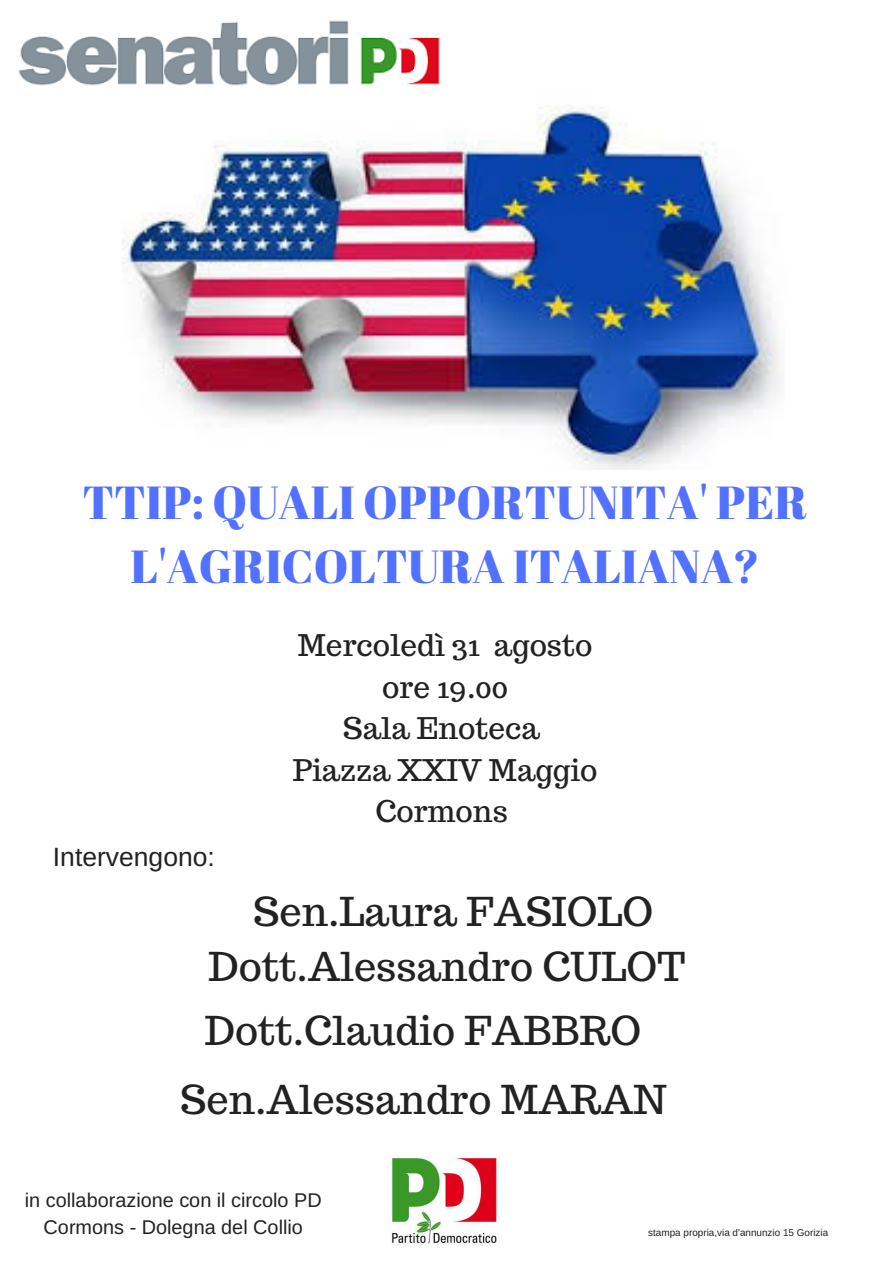
<style>
.page{position:relative;width:893px;height:1262px;background:#fff}
.page>*{position:absolute;margin:0;border:0;box-sizing:border-box;transform-origin:0 0}
.t1{font:46.35px/64.1px "Abril Fatface";color:#5271ff;text-align:center}
.t2{font:39.67px "Trocchi";color:#222}
.t3{font:29.78px/41.6px "Trocchi";color:#222;text-align:center}
.t4{font:26.47px "Arimo";color:#222}
.t5{font:19.88px/27.5px "Arimo";color:#222;text-align:center}
.t6{font:9.9px "Arimo";color:#222}
</style>
<div class="page">
<img style="left:18px;top:20px;width:422px;height:66px">
<img style="left:391px;top:1158px;width:107px;height:86px">
<img style="left:123px;top:106px;width:659px;height:363px">
<p class="t1" style="left:83px;top:469px;width:726px">TTIP: QUALI OPPORTUNITA' PER<br>L'AGRICOLTURA ITALIANA?</p>
<p class="t4" style="left:53px;top:842px;width:163px">Intervengono:</p>
<p class="t3" style="left:293px;top:624px;width:306px">Mercoledì 31 agosto ore 19.00<br>Sala Enoteca<br>Piazza XXIV Maggio<br>Cormons</p>
<p class="t2" style="left:253px;top:885px;width:401px">Sen.Laura FASIOLO</p>
<p class="t2" style="left:208px;top:941px;width:478px">Dott.Alessandro CULOT</p>
<p class="t2" style="left:205px;top:1004px;width:438px">Dott.Claudio FABBRO</p>
<p class="t2" style="left:180px;top:1073px;width:488px">Sen.Alessandro MARAN</p>
<p class="t5" style="left:25px;top:1186px;width:298px">in collaborazione con il circolo PD<br>Cormons - Dolegna del Collio</p>
<p class="t6" style="left:648px;top:1227px;width:181px">stampa propria,via d'annunzio 15 Gorizia</p>
</div>
